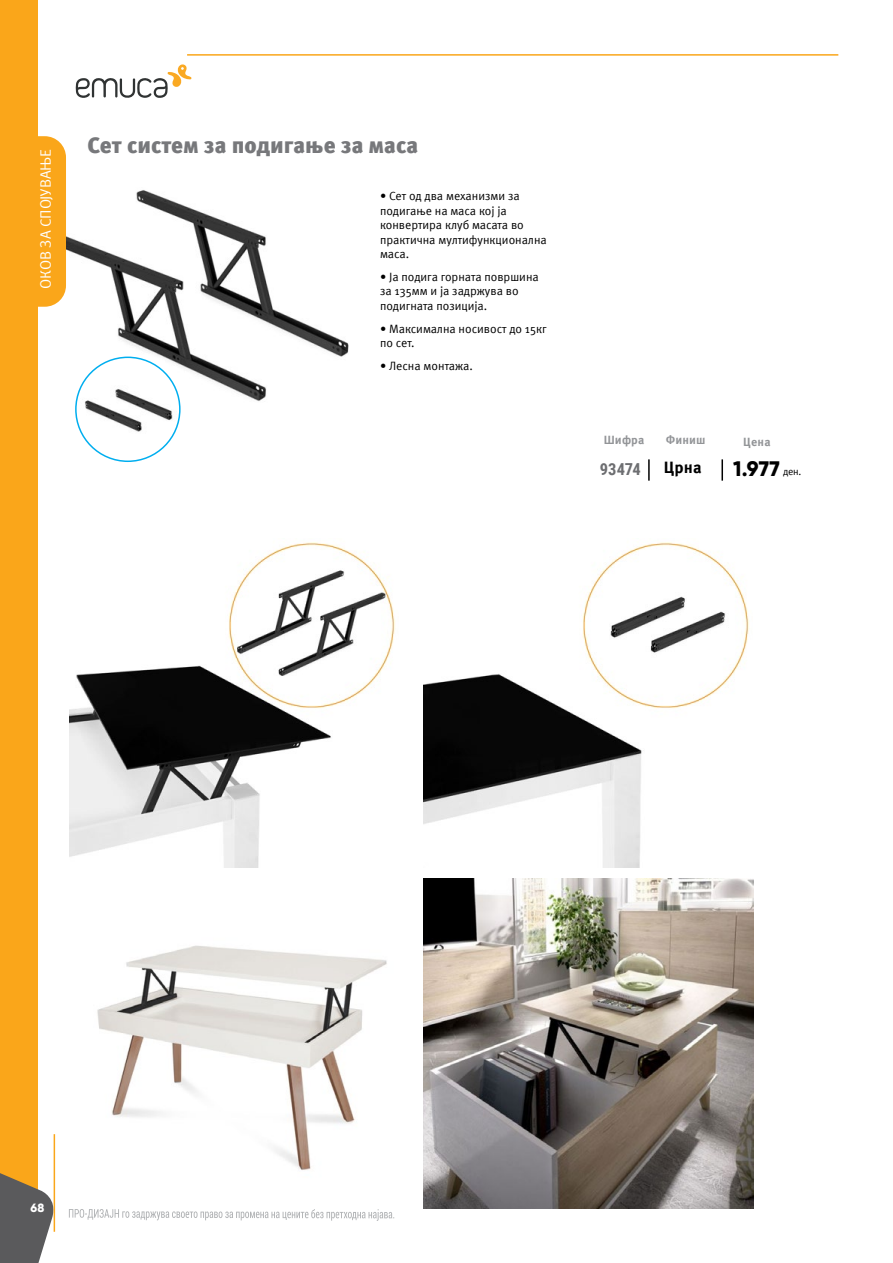
<style>
.page{position:relative;width:893px;height:1263px;background:#fff}
.page>*{position:absolute;margin:0;border:0;box-sizing:border-box;transform-origin:0 0}
.t1{font:900 22.5px "Meta Pro";color:#77787b}
.t2{font:800 21px "Gilroy";color:#000}
.t3{font:700 16.5px "Roboto Condensed";letter-spacing:-.005em;color:#6d6e71}
.t4{font:700 16.5px "Meta Pro";color:#000}
.t5{font:15px "Meta Pro";color:#fff}
.t6{font:12px/14.4px "Meta Pro";color:#000}
.t7{font:700 12px "Meta Pro";letter-spacing:.01em;color:#939598}
.t8{font:800 12px "Gilroy";color:#fff}
.s1{font-family:"Meta Pro";font-weight:400;font-size:10.2px}
</style>
<div class="page">
<div style="left:0;top:0;width:37px;height:1223px;background:#faa61a"></div>
<hr style="left:648px;top:459px;width:2px;height:22px;background:#000">
<hr style="left:721px;top:459px;width:2px;height:22px;background:#000">
<img style="left:56px;top:190px;width:293px;height:212px">
<img style="left:76px;top:357px;width:104px;height:104px;border-radius:52px">
<div style="left:75px;top:357px;width:106px;height:105px;border:2px solid #00aeef;border-radius:50%"></div>
<div style="left:0;top:136px;width:66px;height:171px;background:#faa61a;border-radius:21px"></div>
<img style="left:97px;top:945px;width:290px;height:225px">
<img style="left:423px;top:878px;width:331px;height:331px">
<img style="left:69px;top:542px;width:326px;height:325px">
<img style="left:423px;top:542px;width:326px;height:325px">
<svg style="left:0;top:1140px;width:56px;height:123px"></svg>
<hr style="left:54px;top:1134px;width:1px;height:98px;background:#faa61a">
<svg style="left:69px;top:1209px;width:325px;height:12px"></svg>
<svg style="left:76px;top:64px;width:116px;height:34px"></svg>
<hr style="left:187px;top:54px;width:651px;height:2px;background:#faa61a">
<p class="t5" style="left:34px;top:289px;width:142px;rotate:-90deg">ОКОВ ЗА СПОЈУВАЊЕ</p>
<h1 class="t1" style="left:87px;top:128px;width:332px">Сет систем за подигање за маса</h1>
<p class="t6" style="left:380px;top:188px;width:168px">• Сет од два механизми за подигање на маса кој ја конвертира клуб масата во практична мултифункционална маса.</p>
<p class="t6" style="left:380px;top:269px;width:160px">• Ја подига горната површина за 135мм и ја задржува во подигната позиција.</p>
<p class="t6" style="left:380px;top:321px;width:168px">• Максимална носивост до 15кг по сет.</p>
<p class="t6" style="left:380px;top:358px;width:94px">• Лесна монтажа.</p>
<p class="t7" style="left:604px;top:430px;width:42px">Шифра</p>
<p class="t7" style="left:666px;top:430px;width:41px">Финиш</p>
<p class="t7" style="left:743px;top:432px;width:29px">Цена</p>
<h3 class="t3" style="left:600px;top:458px;width:42px">93474</h3>
<h2 class="t2" style="left:733px;top:456px;width:70px">1.977 <span class="s1">ден.</span></h2>
<h3 class="t4" style="left:664px;top:454px;width:39px">Црна</h3>
<p class="t8" style="left:30px;top:1200px;width:15px">68</p>
</div>
